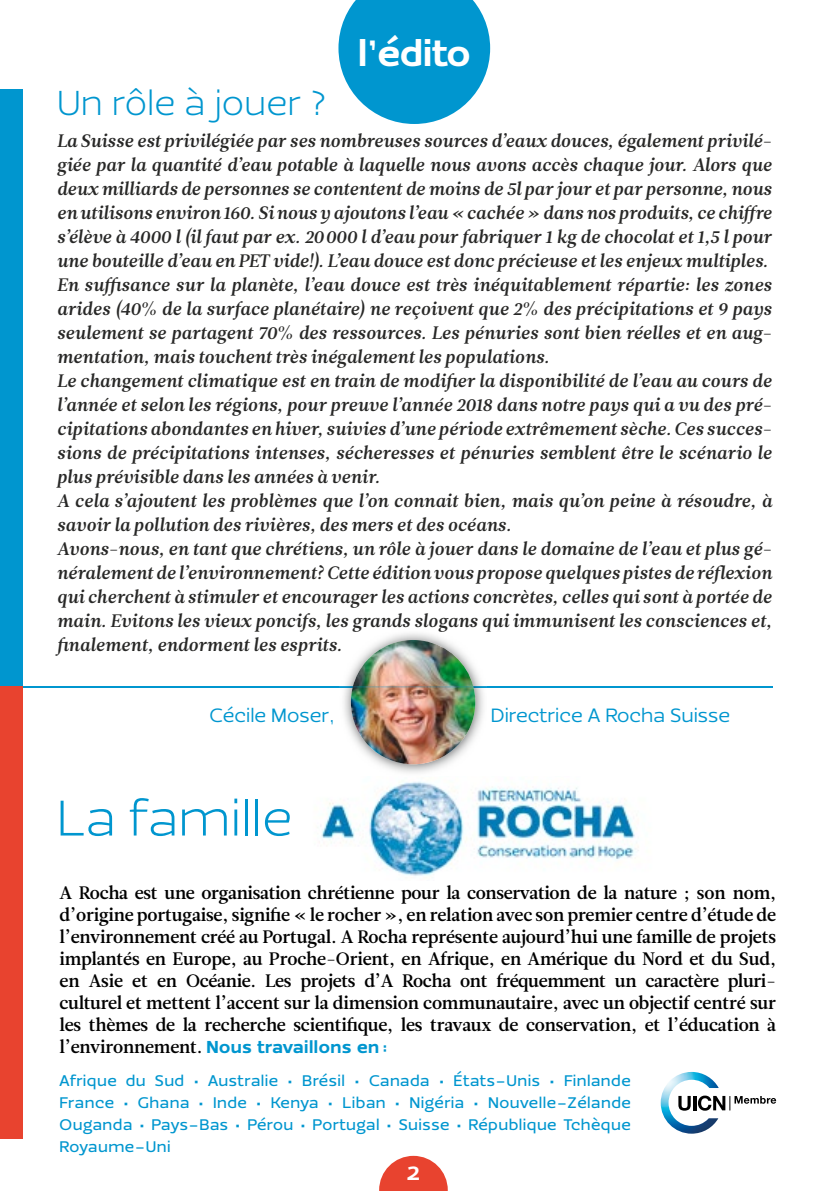
<style>
.page{position:relative;width:840px;height:1191px;background:#fff}
.page>*{position:absolute;margin:0;border:0;box-sizing:border-box;transform-origin:0 0}
.t1{font:300 52px "Ezzo";color:#0096cf}
.t2{font:900 38px "Ezzo";color:#fff}
.t3{font:300 36px "Ezzo";color:#0096cf}
.t4{font:20px "Ezzo";color:#0096cf}
.t5{font:900 20px "Ezzo";color:#fff}
.t6{font:18px/24px "Leitura News Italic 3";letter-spacing:-.005em;color:#282827}
.t7{font:18px/22px "Leitura News Roman 3";letter-spacing:-.01em;color:#000;text-align:justify}
.t8{font:900 18px "Ezzo";letter-spacing:.03em;color:#0096cf}
.t9{font:500 16px/22px "Ezzo";letter-spacing:.03em;color:#0096cf;text-align:justify}
.s1{font-family:"Leitura News Roman 3";font-weight:400;color:#000}
</style>
<div class="page">
<hr style="left:0;top:686px;width:771px;height:2px;background:#0096cf">
<img style="left:344px;top:633px;width:140px;height:140px">
<img style="left:339px;top:686px;width:147px;height:2px">
<img style="left:352px;top:686px;width:121px;height:2px">
<svg style="left:379px;top:1155px;width:68px;height:36px"></svg>
<img style="left:321px;top:781px;width:314px;height:95px">
<img style="left:660px;top:1072px;width:58px;height:61px">
<svg style="left:678px;top:1096px;width:12px;height:14px"></svg>
<hr style="left:692px;top:1096px;width:3px;height:14px;background:#000">
<svg style="left:697px;top:1095px;width:78px;height:15px"></svg>
<svg style="left:338px;top:0;width:152px;height:124px"></svg>
<div style="left:0;top:89px;width:23px;height:599px;background:#0096cf"></div>
<div style="left:0;top:686px;width:23px;height:452px;background:#e8432f"></div>
<h3 class="t3" style="left:57px;top:79px;width:271px">Un rôle à jouer ?</h3>
<h2 class="t2" style="left:358px;top:29px;width:114px">l’édito</h2>
<p class="t6" style="left:57px;top:129px;width:716px">La Suisse est privilégiée par ses nombreuses sources d’eaux douces, également privilé&shy;giée par la quantité d’eau potable à laquelle nous avons accès chaque jour. Alors que deux milliards de personnes se contentent de moins de 5l par jour et par personne, nous en utilisons environ 160. Si nous y ajoutons l’eau « cachée » dans nos produits, ce chiffre s’élève à 4000 l (il faut par ex. 20 000 l d’eau pour fabriquer 1 kg de chocolat et 1,5 l pour une bouteille d’eau en PET vide!). L’eau douce est donc précieuse et les enjeux multiples.<br>En suffisance sur la planète, l’eau douce est très inéquitablement répartie: les zones arides (40% de la surface planétaire) ne reçoivent que 2% des précipitations et 9 pays seulement se partagent 70% des ressources. Les pénuries sont bien réelles et en aug&shy;mentation, mais touchent très inégalement les populations.<br>Le changement climatique est en train de modifier la disponibilité de l’eau au cours de l’année et selon les régions, pour preuve l’année 2018 dans notre pays qui a vu des pré&shy;cipitations abondantes en hiver, suivies d’une période extrêmement sèche. Ces succes&shy;sions de précipitations intenses, sécheresses et pénuries semblent être le scénario le plus prévisible dans les années à venir.<br>A cela s’ajoutent les problèmes que l’on connait bien, mais qu’on peine à résoudre, à savoir la pollution des rivières, des mers et des océans.<br>Avons-nous, en tant que chrétiens, un rôle à jouer dans le domaine de l’eau et plus gé&shy;néralement de l’environnement? Cette édition vous propose quelques pistes de réflexion qui cherchent à stimuler et encourager les actions concrètes, celles qui sont à portée de main. Evitons les vieux poncifs, les grands slogans qui immunisent les consciences et, finalement, endorment les esprits.</p>
<p class="t4" style="left:209px;top:702px;width:127px">Cécile Moser,</p>
<p class="t4" style="left:490px;top:702px;width:241px">Directrice A Rocha Suisse</p>
<h1 class="t1" style="left:57px;top:785px;width:237px">La famille</h1>
<p class="t7" style="left:60px;top:882px;width:717px">A Rocha est une organisation chrétienne pour la conservation de la nature ; son nom, d’origine portugaise, signifie « le rocher », en relation avec son premier centre d’étude de l’environnement créé au Portugal. A Rocha représente aujourd’hui une famille de projets implantés en Europe, au Proche-Orient, en Afrique, en Amérique du Nord et du Sud, en Asie et en Océanie. Les projets d’A Rocha ont fréquemment un caractère pluri&shy;culturel et mettent l’accent sur la dimension communautaire, avec un objectif centré sur les thèmes de la recherche scientifique, les travaux de conservation, et l’éducation à</p>
<p class="t8" style="left:60px;top:1035px;width:329px"><span class="s1">l’environnement.</span> Nous travaillons en :</p>
<p class="t9" style="left:60px;top:1069px;width:572px">Afrique du Sud • Australie • Brésil • Canada • États-Unis • Finlande France • Ghana • Inde • Kenya • Liban • Nigéria • Nouvelle-Zélande Ouganda • Pays-Bas • Pérou • Portugal • Suisse • République Tchèque Royaume-Uni</p>
<p class="t5" style="left:406px;top:1160px;width:14px">2</p>
</div>
